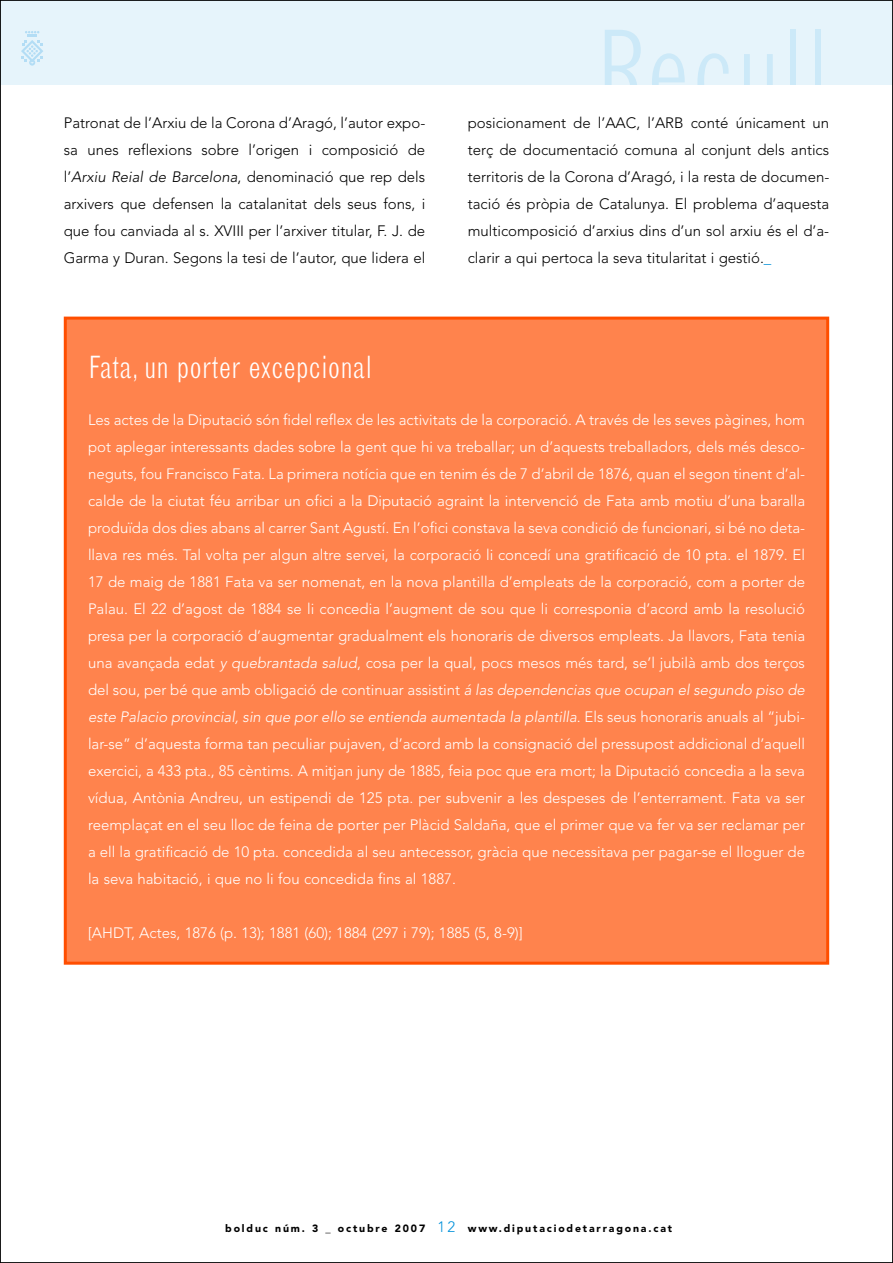
<style>
.page{position:relative;width:893px;height:1263px;background:#fff}
.page>*{position:absolute;margin:0;border:0;box-sizing:border-box;transform-origin:0 0}
.t1{font:300 condensed 108px "Grotesque MT Std";color:#cce9f8}
.t2{font:300 condensed 30px "Grotesque MT Std";color:#fff}
.t3{font:300 15px/27px "Avenir";color:#fff;text-align:justify}
.t4{font:300 15px/27px "Avenir";color:#000;text-align:justify}
.t5{font:900 10.5px "Avenir";letter-spacing:.175em;color:#000}
.s1{font-style:italic}
.s2{color:#0091da}
.s3{font-weight:300;font-size:15px;color:#0091da}
</style>
<div class="page">
<div style="left:0;top:0;width:893px;height:85px;background:#e6f4fb"></div>
<hr style="left:892px;top:0;width:1px;height:1263px;background:#000">
<hr style="left:0;top:1262px;width:893px;height:1px;background:#000">
<hr style="left:0;top:0;width:893px;height:1px;background:#000">
<hr style="left:0;top:0;width:1px;height:1263px;background:#000">
<svg style="left:21px;top:31px;width:22px;height:35px"></svg>
<div style="left:65px;top:318px;width:763px;height:645px;background:#ff834d"></div>
<div style="left:64px;top:317px;width:765px;height:648px;border:3px solid #ff4e00"></div>
<h1 class="t1" style="left:595px;top:30px;width:237px">Recull</h1>
<p class="t4" style="left:64px;top:110px;width:363px">Patronat de l’Arxiu de la Corona d’Aragó, l’autor expo&shy;sa unes reflexions sobre l’origen i composició de l’<span class="s1">Arxiu Reial de Barcelona</span>, denominació que rep dels arxivers que defensen la catalanitat dels seus fons, i que fou canviada al s. XVIII per l’arxiver titular, F. J. de Garma y Duran. Segons la tesi de l’autor, que lidera el</p>
<p class="t4" style="left:468px;top:110px;width:363px">posicionament de l’AAC, l’ARB conté únicament un terç de documentació comuna al conjunt dels antics territoris de la Corona d’Aragó, i la resta de documen&shy;tació és pròpia de Catalunya. El problema d’aquesta multicomposició d’arxius dins d’un sol arxiu és el d’a&shy;clarir a qui pertoca la seva titularitat i gestió.<span class="s2">_</span></p>
<h2 class="t2" style="left:88px;top:356px;width:286px">Fata, un porter excepcional</h2>
<p class="t3" style="left:88px;top:407px;width:719px">Les actes de la Diputació són fidel reflex de les activitats de la corporació. A través de les seves pàgines, hom pot aplegar interessants dades sobre la gent que hi va treballar; un d’aquests treballadors, dels més desco&shy;neguts, fou Francisco Fata. La primera notícia que en tenim és de 7 d’abril de 1876, quan el segon tinent d’al&shy;calde de la ciutat féu arribar un ofici a la Diputació agraint la intervenció de Fata amb motiu d’una baralla produïda dos dies abans al carrer Sant Agustí. En l’ofici constava la seva condició de funcionari, si bé no deta&shy;llava res més. Tal volta per algun altre servei, la corporació li concedí una gratificació de 10 pta. el 1879. El 17 de maig de 1881 Fata va ser nomenat, en la nova plantilla d’empleats de la corporació, com a porter de Palau. El 22 d’agost de 1884 se li concedia l’augment de sou que li corresponia d’acord amb la resolució presa per la corporació d’augmentar gradualment els honoraris de diversos empleats. Ja llavors, Fata tenia una avançada edat <span class="s1">y quebrantada salud</span>, cosa per la qual, pocs mesos més tard, se’l jubilà amb dos terços del sou, per bé que amb obligació de continuar assistint <span class="s1">á las dependencias que ocupan el segundo piso de este Palacio provincial, sin que por ello se entienda aumentada la plantilla</span>. Els seus honoraris anuals al “jubi&shy;lar-se” d’aquesta forma tan peculiar pujaven, d’acord amb la consignació del pressupost addicional d’aquell exercici, a 433 pta., 85 cèntims. A mitjan juny de 1885, feia poc que era mort; la Diputació concedia a la seva vídua, Antònia Andreu, un estipendi de 125 pta. per subvenir a les despeses de l’enterrament. Fata va ser reemplaçat en el seu lloc de feina de porter per Plàcid Saldaña, que el primer que va fer va ser reclamar per a ell la gratificació de 10 pta. concedida al seu antecessor, gràcia que necessitava per pagar-se el lloguer de la seva habitació, i que no li fou concedida fins al 1887.</p>
<p class="t3" style="left:88px;top:920px;width:436px">[AHDT, Actes, 1876 (p. 13); 1881 (60); 1884 (297 i 79); 1885 (5, 8-9)]</p>
<p class="t5" style="left:225px;top:1224px;width:448px">bolduc núm. 3 _ octubre 2007 <span class="s3">12</span> www.diputaciodetarragona.cat</p>
</div>
